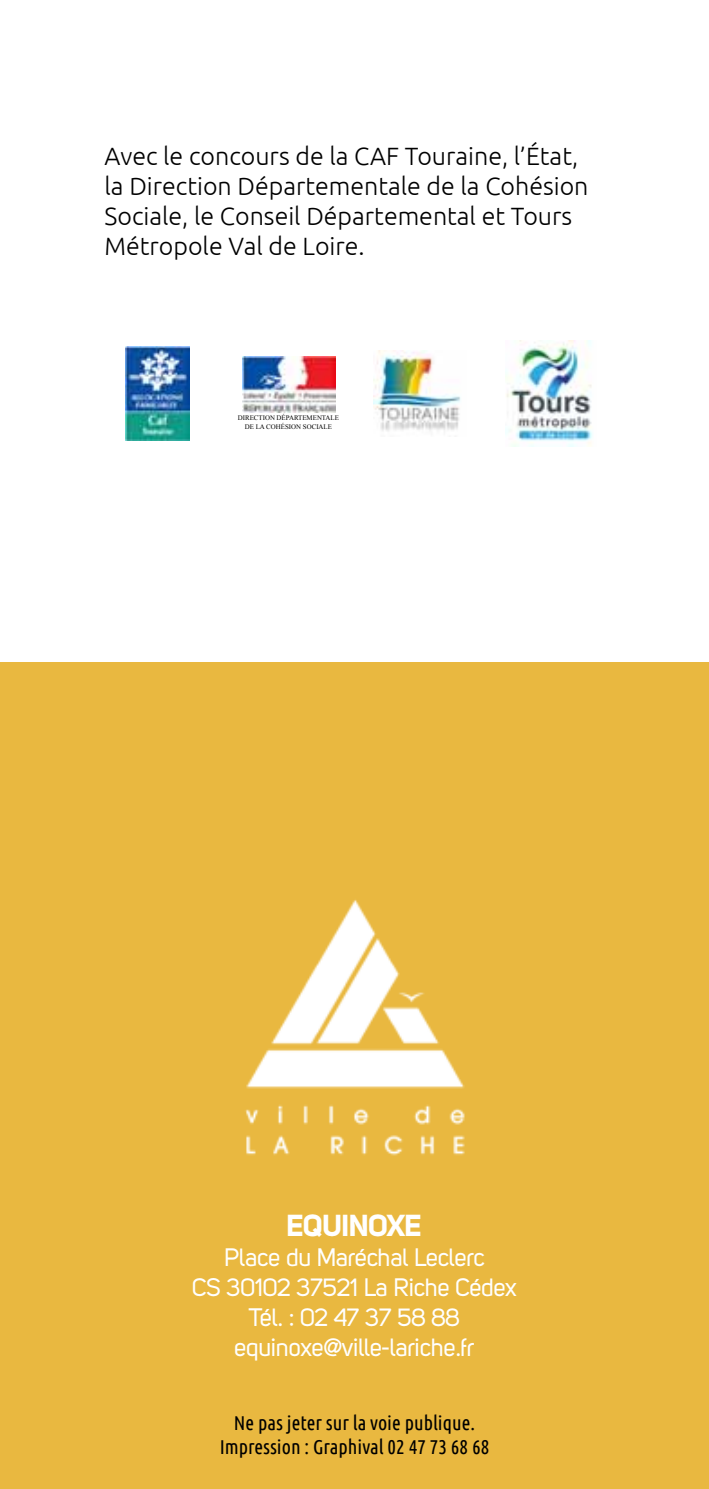
<style>
.page{position:relative;width:709px;height:1489px;background:#fff}
.page>*{position:absolute;margin:0;border:0;box-sizing:border-box;transform-origin:0 0}
.t1{font:30px "Uni Sans Bold";letter-spacing:-.03em;color:#fff}
.t2{font:300 25px/30px "Ubuntu";color:#000}
.t3{font:25px/30px "Uni Sans Regular";letter-spacing:-.02em;color:#fff;text-align:center}
.t4{font:20px/24px "Ubuntu Condensed";color:#000;text-align:center}
.t5{font:7px/8.2px "Times New Roman";color:#000;text-align:center}
</style>
<div class="page">
<div style="left:0;top:663px;width:709px;height:825px;background:#e9b840"></div>
<img style="left:125px;top:346px;width:65px;height:95px">
<img style="left:373px;top:350px;width:88px;height:81px">
<img style="left:506px;top:340px;width:87px;height:106px">
<img style="left:242px;top:357px;width:93px;height:56px">
<img style="left:245px;top:899px;width:220px;height:256px">
<p class="t2" style="left:105px;top:140px;width:485px">Avec le concours de la CAF Touraine, l’État, la Direction Départementale de la Cohésion Sociale, le Conseil Départemental et Tours Métropole Val de Loire.</p>
<p class="t5" style="left:238px;top:414px;width:103px">DIRECTION DÉPARTEMENTALE<br>DE LA COHÉSION SOCIALE</p>
<p class="t1" style="left:287px;top:1206px;width:136px">EQUINOXE</p>
<p class="t3" style="left:192px;top:1242px;width:326px">Place du Maréchal Leclerc<br>CS 30102 37521 La Riche Cédex<br>Tél. : 02 47 37 58 88 equinoxe@ville-lariche.fr</p>
<p class="t4" style="left:220px;top:1409px;width:271px">Ne pas jeter sur la voie publique.<br>Impression : Graphival 02 47 73 68 68</p>
</div>
